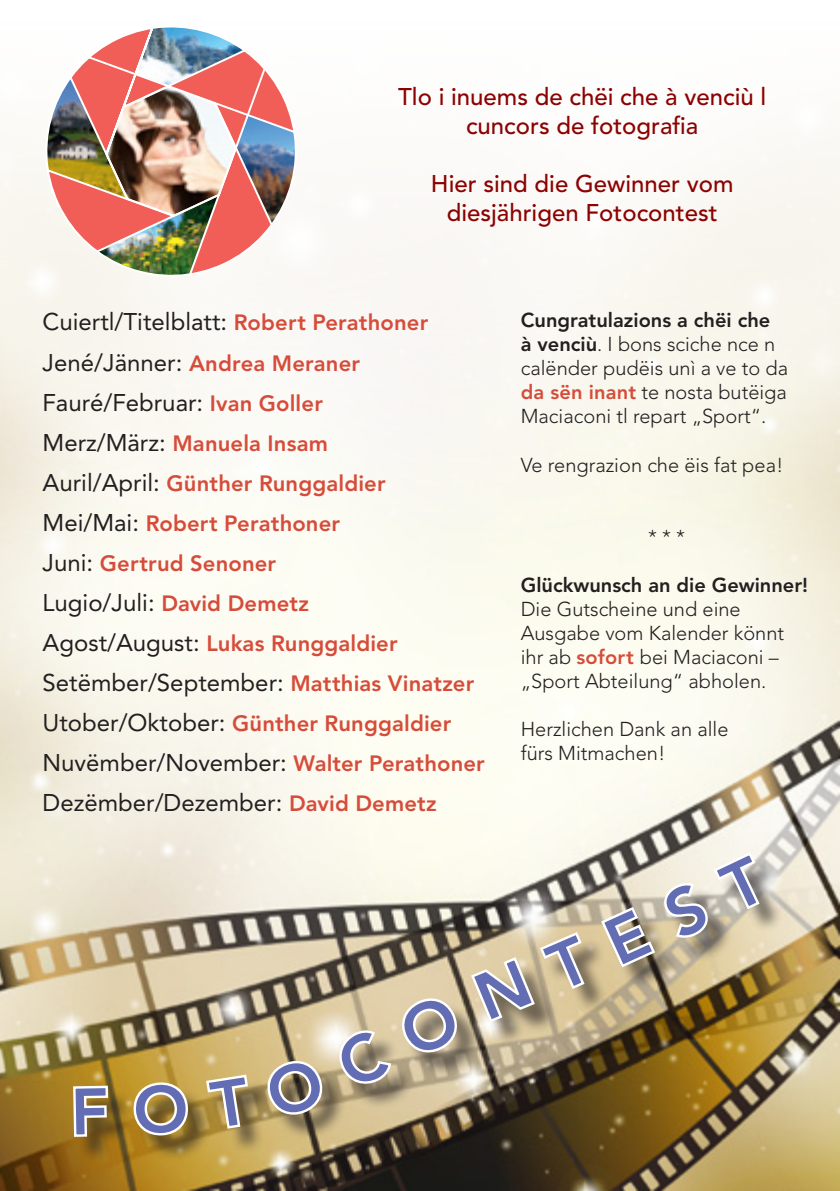
<style>
.page{position:relative;width:840px;height:1191px;background:#fff}
.page>*{position:absolute;margin:0;border:0;box-sizing:border-box;transform-origin:0 0}
.t1{font:24px "Avenir";color:#231f20}
.t2{font:500 24px "Avenir";color:#8b0202}
.t3{font:800 22px "Avenir";letter-spacing:.005em;color:#d64c3a}
.t4{font:300 20px/24px "Avenir";color:#231f20}
.t5{font:800 20px/24px "Avenir";color:#231f20}
.s1{font-weight:800;font-size:22px;color:#d64c3a}
.s2{font-weight:400;font-size:24px;color:#231f20}
.s3{font-weight:800}
.s4{font-weight:800;color:#d64c3a}
.s5{font-weight:300}
</style>
<div class="page">
<img style="left:0;top:135px;width:839px;height:1056px">
<div style="left:29px;top:135px;width:284px;height:158px;background:#faf8f4"></div>
<img style="left:45px;top:27px;width:252px;height:251px">
<div style="left:77px;top:856px;width:705px;height:305px;background:#231f20;opacity:.6"></div>
<img style="left:72px;top:850px;width:688px;height:288px">
<p class="t2" style="left:398px;top:83px;width:369px">Tlo i inuems de chëi che à venciù l</p>
<p class="t2" style="left:465px;top:112px;width:234px">cuncors de fotografia</p>
<p class="t2" style="left:430px;top:170px;width:304px">Hier sind die Gewinner vom</p>
<p class="t2" style="left:446px;top:198px;width:272px">diesjährigen Fotocontest</p>
<p class="t1" style="left:43px;top:308px;width:387px">Cuiertl/Titelblatt: <span class="s1">Robert Perathoner</span></p>
<p class="t3" style="left:43px;top:350px;width:319px"><span class="s2">Jené/Jänner:</span> Andrea Meraner</p>
<p class="t1" style="left:43px;top:388px;width:282px">Fauré/Februar: <span class="s1">Ivan Goller</span></p>
<p class="t3" style="left:43px;top:430px;width:287px"><span class="s2">Merz/März:</span> Manuela Insam</p>
<p class="t3" style="left:43px;top:470px;width:344px"><span class="s2">Auril/April:</span> Günther Runggaldier</p>
<p class="t3" style="left:43px;top:510px;width:299px"><span class="s2">Mei/Mai:</span> Robert Perathoner</p>
<p class="t3" style="left:43px;top:550px;width:235px"><span class="s2">Juni:</span> Gertrud Senoner</p>
<p class="t1" style="left:43px;top:588px;width:268px">Lugio/Juli: <span class="s1">David Demetz</span></p>
<p class="t3" style="left:43px;top:630px;width:356px"><span class="s2">Agost/August:</span> Lukas Runggaldier</p>
<p class="t1" style="left:43px;top:668px;width:433px">Setëmber/September: <span class="s1">Matthias Vinatzer</span></p>
<p class="t3" style="left:43px;top:710px;width:410px"><span class="s2">Utober/Oktober:</span> Günther Runggaldier</p>
<p class="t1" style="left:43px;top:748px;width:443px">Nuvëmber/November: <span class="s1">Walter Perathoner</span></p>
<p class="t1" style="left:43px;top:788px;width:395px">Dezëmber/Dezember: <span class="s1">David Demetz</span></p>
<p class="t5" style="left:520px;top:308px;width:251px">Cungratulazions a chëi che</p>
<p class="t4" style="left:520px;top:332px;width:269px"><span class="s3">à venciù</span>. I bons sciche nce n calënder pudëis unì a ve to da</p>
<p class="t4" style="left:520px;top:380px;width:267px"><span class="s4">da sën inant</span> te nosta butëiga</p>
<p class="t4" style="left:520px;top:404px;width:247px">Maciaconi tl repart „Sport“.</p>
<p class="t4" style="left:520px;top:452px;width:264px">Ve rengrazion che ëis fat pea!</p>
<p class="t4" style="left:647px;top:524px;width:39px">* * *</p>
<p class="t5" style="left:520px;top:572px;width:289px">Glückwunsch an die Gewinner!<br><span class="s5">Die Gutscheine und eine</span></p>
<p class="t4" style="left:520px;top:620px;width:265px">Ausgabe vom Kalender könnt</p>
<p class="t4" style="left:520px;top:644px;width:259px">ihr ab <span class="s4">sofort</span> bei Maciaconi – „Sport Abteilung“ abholen.</p>
<p class="t4" style="left:520px;top:716px;width:209px">Herzlichen Dank an alle</p>
<p class="t4" style="left:520px;top:740px;width:146px">fürs Mitmachen!</p>
</div>
